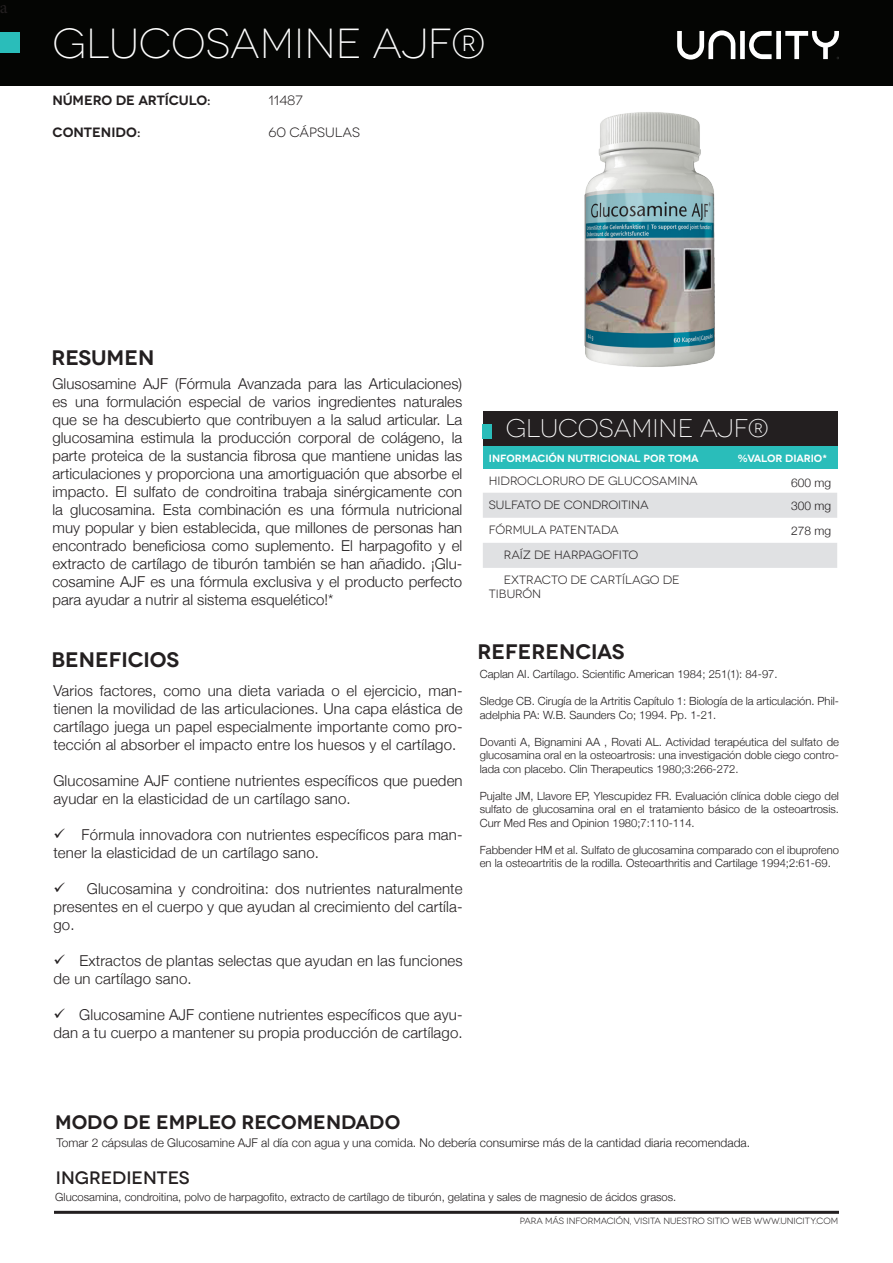
<style>
.page{position:relative;width:893px;height:1263px;background:#fff}
.page>*{position:absolute;margin:0;border:0;box-sizing:border-box;transform-origin:0 0}
.t1{font:300 42px "Novecentowide";color:#fff}
.t2{font:300 25.5px "Novecentowide";color:#fff}
.t3{font:600 21px "Novecentowide";color:#231f20}
.t4{font:600 19.5px "Novecentowide";color:#231f20}
.t5{font:500 18px "Novecentowide";color:#231f20}
.t6{font:18px "Minion Pro";color:#231f20}
.t7{font:300 15px/18px "Helvetica Neue";letter-spacing:.01em;color:#231f20}
.t8{font:600 13.5px "Novecentowide";letter-spacing:-.005em;color:#231f20}
.t9{font:13.5px "Novecentowide";color:#231f20}
.t10{font:300 12px "Helvetica Neue";color:#231f20}
.t11{font:12px/14.4px "Novecentowide";letter-spacing:-.01em;color:#231f20}
.t12{font:300 11.25px/13.5px "Helvetica Neue";color:#231f20}
.t13{font:600 10.5px "Novecentowide";letter-spacing:-.01em;color:#fff}
.t14{font:9px "Novecentowide";letter-spacing:-.005em;color:#231f20}
</style>
<div class="page">
<div style="left:0;top:0;width:892px;height:86px;background:#040503"></div>
<div style="left:0;top:32px;width:19px;height:20px;background:#2abdba"></div>
<svg style="left:677px;top:30px;width:162px;height:30px"></svg>
<div style="left:483px;top:411px;width:354px;height:36px;background:#231f20"></div>
<div style="left:483px;top:447px;width:354px;height:22px;background:#2abdba"></div>
<svg style="left:483px;top:493px;width:354px;height:75px"></svg>
<div style="left:483px;top:424px;width:9px;height:15px;background:#2abdba"></div>
<hr style="left:54px;top:1211px;width:785px;height:3px;background:#231f20">
<img style="left:584px;top:112px;width:131px;height:255px">
<p class="t6" style="left:-1px;top:-5px;width:9px">a</p>
<p class="t1" style="left:53px;top:19px;width:435px">GLUCOSAMINE AJF®</p>
<p class="t8" style="left:53px;top:92px;width:160px">NÚMERO DE ARTÍCULO:</p>
<p class="t9" style="left:269px;top:93px;width:36px">11487</p>
<p class="t8" style="left:53px;top:124px;width:90px">CONTENIDO:</p>
<p class="t9" style="left:269px;top:124px;width:93px">60 CÁPSULAS</p>
<p class="t3" style="left:51px;top:345px;width:104px">RESUMEN</p>
<p class="t7" style="left:53px;top:374px;width:411px;text-align:justify">Glusosamine AJF (Fórmula Avanzada para las Articulaciones) es una formulación especial de varios ingredientes naturales que se ha descubierto que contribuyen a la salud articular. La glucosamina estimula la producción corporal de colágeno, la parte proteica de la sustancia fibrosa que mantiene unidas las articulaciones y proporciona una amortiguación que absorbe el impacto. El sulfato de condroitina trabaja sinérgicamente con la glucosamina. Esta combinación es una fórmula nutricional muy popular y bien establecida, que millones de personas han encontrado beneficiosa como suplemento. El harpagofito y el extracto de cartílago de tiburón también se han añadido. ¡Glu&shy;cosamine AJF es una fórmula exclusiva y el producto perfecto para ayudar a nutrir al sistema esquelético!*</p>
<p class="t3" style="left:51px;top:647px;width:129px">BENEFICIOS</p>
<p class="t7" style="left:53px;top:680px;width:411px;text-align:justify">Varios factores, como una dieta variada o el ejercicio, man&shy;tienen la movilidad de las articulaciones. Una capa elástica de cartílago juega un papel especialmente importante como pro&shy;tección al absorber el impacto entre los huesos y el cartílago.</p>
<p class="t7" style="left:53px;top:770px;width:411px">Glucosamine AJF contiene nutrientes específicos que pueden ayudar en la elasticidad de un cartílago sano.</p>
<p class="t7" style="left:53px;top:824px;width:411px">✓ Fórmula innovadora con nutrientes específicos para man&shy;tener la elasticidad de un cartílago sano.</p>
<p class="t7" style="left:53px;top:878px;width:411px;text-align:justify">✓ Glucosamina y condroitina: dos nutrientes naturalmente presentes en el cuerpo y que ayudan al crecimiento del cartíla&shy;go.</p>
<p class="t7" style="left:53px;top:950px;width:411px">✓ Extractos de plantas selectas que ayudan en las funciones de un cartílago sano.</p>
<p class="t7" style="left:53px;top:1004px;width:411px">✓ Glucosamine AJF contiene nutrientes específicos que ayu&shy;dan a tu cuerpo a mantener su propia producción de cartílago.</p>
<p class="t2" style="left:506px;top:414px;width:264px">GLUCOSAMINE AJF®</p>
<p class="t13" style="left:489px;top:451px;width:211px">INFORMACIÓN NUTRICIONAL POR TOMA</p>
<p class="t13" style="left:738px;top:451px;width:91px">%VALOR DIARIO*</p>
<p class="t11" style="left:489px;top:474px;width:211px">HIDROCLORURO DE GLUCOSAMINA</p>
<p class="t10" style="left:791px;top:473px;width:42px">600 mg</p>
<p class="t11" style="left:489px;top:498px;width:161px">SULFATO DE CONDROITINA</p>
<p class="t10" style="left:791px;top:496px;width:42px">300 mg</p>
<p class="t11" style="left:489px;top:523px;width:132px">FÓRMULA PATENTADA</p>
<p class="t10" style="left:791px;top:521px;width:42px">278 mg</p>
<p class="t11" style="left:504px;top:548px;width:136px">RAÍZ DE HARPAGOFITO</p>
<p class="t11" style="left:489px;top:573px;width:192px;text-indent:15px">EXTRACTO DE CARTÍLAGO DE<br>TIBURÓN</p>
<p class="t3" style="left:477px;top:639px;width:149px">REFERENCIAS</p>
<p class="t12" style="left:480px;top:667px;width:299px">Caplan AI. Cartílago. Scientific American 1984; 251(1): 84-97.</p>
<p class="t12" style="left:480px;top:694px;width:361px">Sledge CB. Cirugía de la Artritis Capítulo 1: Biología de la articulación. Phil&shy;adelphia PA: W.B. Saunders Co; 1994. Pp. 1-21.</p>
<p class="t12" style="left:480px;top:734px;width:361px;text-align:justify">Dovanti A, Bignamini AA , Rovati AL. Actividad terapéutica del sulfato de glucosamina oral en la osteoartrosis: una investigación doble ciego contro&shy;lada con placebo. Clin Therapeutics 1980;3:266-272.</p>
<p class="t12" style="left:480px;top:788px;width:361px;text-align:justify">Pujalte JM, Llavore EP, Ylescupidez FR. Evaluación clínica doble ciego del sulfato de glucosamina oral en el tratamiento básico de la osteoartrosis.<br>Curr Med Res and Opinion 1980;7:110-114.</p>
<p class="t12" style="left:480px;top:842px;width:361px">Fabbender HM et al. Sulfato de glucosamina comparado con el ibuprofeno en la osteoartritis de la rodilla. Osteoarthritis and Cartilage 1994;2:61-69.</p>
<p class="t4" style="left:55px;top:1111px;width:347px">MODO DE EMPLEO RECOMENDADO</p>
<p class="t10" style="left:56px;top:1133px;width:695px">Tomar 2 cápsulas de Glucosamine AJF al día con agua y una comida. No debería consumirse más de la cantidad diaria recomendada.</p>
<p class="t5" style="left:56px;top:1166px;width:135px">INGREDIENTES</p>
<p class="t12" style="left:55px;top:1189px;width:623px">Glucosamina, condroitina, polvo de harpagofito, extracto de cartílago de tiburón, gelatina y sales de magnesio de ácidos grasos.</p>
<p class="t14" style="left:520px;top:1215px;width:320px">PARA MÁS INFORMACIÓN, VISITA NUESTRO SITIO WEB WWW.UNICITY.COM</p>
</div>
